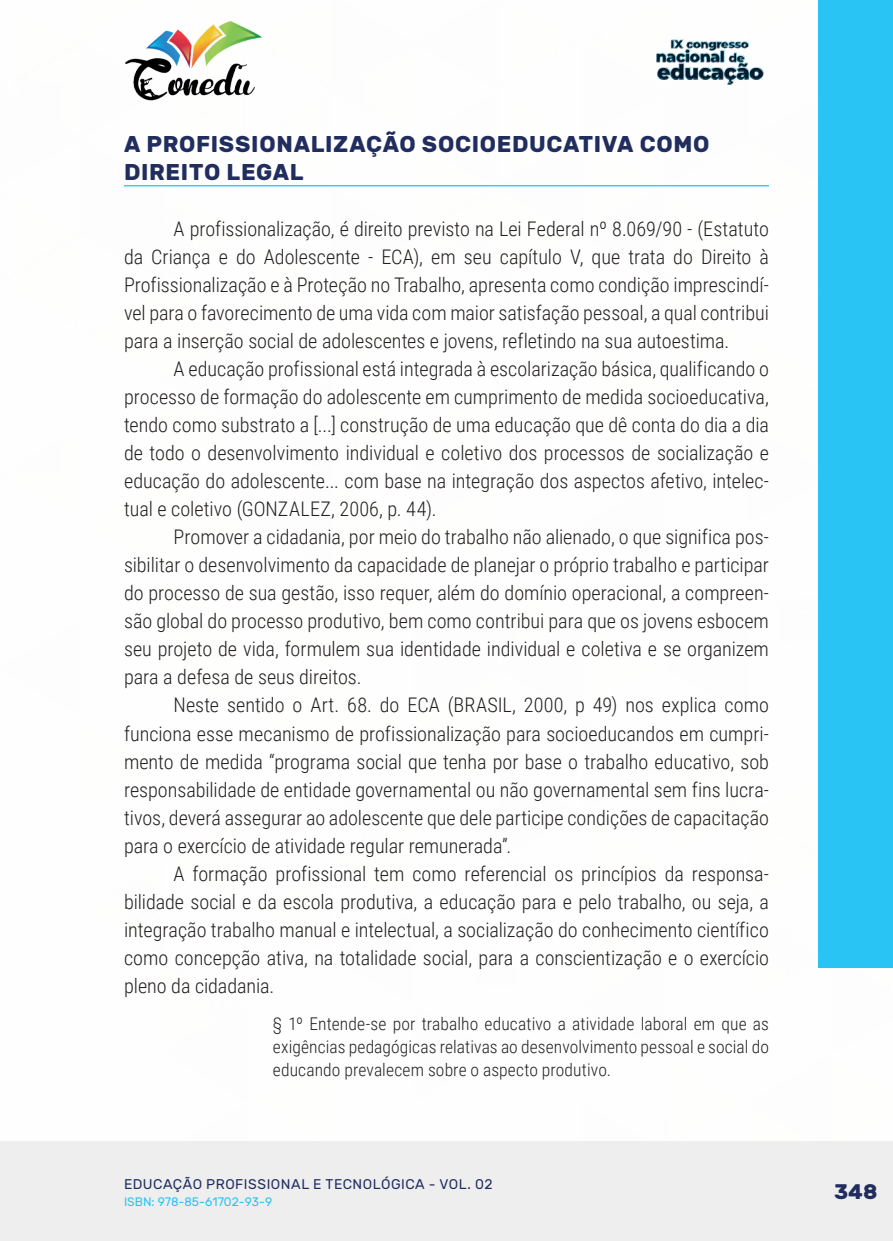
<style>
.page{position:relative;width:893px;height:1241px;background:#fff}
.page>*{position:absolute;margin:0;border:0;box-sizing:border-box;transform-origin:0 0}
._10_SUBTITULO{font:700 22.75px/28px "Rubik";letter-spacing:.03em;color:#202d5e}
.t1{font:700 21px "Rubik";color:#202d5e}
._9_CORPO{font:300 20.12px/28px "Roboto Condensed";color:#231f20;text-align:justify}
._16_CITACAO{font:300 17.5px/22.8px "Roboto Condensed";letter-spacing:.005em;color:#231f20;text-align:justify}
.t2{font:14px "Rubik";letter-spacing:.035em;color:#202d5e}
.t3{font:12.25px "Rubik";color:#29c4f3}
</style>
<div class="page">
<div style="left:0;top:1141px;width:893px;height:99px;background:#eeeeef"></div>
<div style="left:819px;top:0;width:74px;height:967px;background:#29c4f3"></div>
<img style="left:125px;top:20px;width:137px;height:81px">
<img style="left:656px;top:39px;width:108px;height:46px">
<hr style="left:124px;top:185px;width:645px;height:1px;background:#29c4f3">
<p class="_10_SUBTITULO" style="left:124px;top:131px;width:587px">A PROFISSIONALIZAÇÃO SOCIOEDUCATIVA COMO<br>DIREITO LEGAL</p>
<p class="_9_CORPO" style="left:124px;top:214px;width:646px;text-indent:50px">A profissionalização, é direito previsto na Lei Federal nº 8.069/90 - (Estatuto da Criança e do Adolescente - ECA), em seu capítulo V, que trata do Direito à Profissionalização e à Proteção no Trabalho, apresenta como condição imprescindí&shy;vel para o favorecimento de uma vida com maior satisfação pessoal, a qual contribui para a inserção social de adolescentes e jovens, refletindo na sua autoestima.</p>
<p class="_9_CORPO" style="left:124px;top:354px;width:646px;text-indent:50px">A educação profissional está integrada à escolarização básica, qualificando o processo de formação do adolescente em cumprimento de medida socioeducativa, tendo como substrato a [...] construção de uma educação que dê conta do dia a dia de todo o desenvolvimento individual e coletivo dos processos de socialização e educação do adolescente... com base na integração dos aspectos afetivo, intelec&shy;tual e coletivo (GONZALEZ, 2006, p. 44).</p>
<p class="_9_CORPO" style="left:124px;top:522px;width:646px;text-indent:50px">Promover a cidadania, por meio do trabalho não alienado, o que significa pos&shy;sibilitar o desenvolvimento da capacidade de planejar o próprio trabalho e participar do processo de sua gestão, isso requer, além do domínio operacional, a compreen&shy;são global do processo produtivo, bem como contribui para que os jovens esbocem seu projeto de vida, formulem sua identidade individual e coletiva e se organizem para a defesa de seus direitos.</p>
<p class="_9_CORPO" style="left:124px;top:690px;width:646px;text-indent:50px">Neste sentido o Art. 68. do ECA (BRASIL, 2000, p 49) nos explica como funciona esse mecanismo de profissionalização para socioeducandos em cumpri&shy;mento de medida “programa social que tenha por base o trabalho educativo, sob responsabilidade de entidade governamental ou não governamental sem fins lucra&shy;tivos, deverá assegurar ao adolescente que dele participe condições de capacitação para o exercício de atividade regular remunerada”.</p>
<p class="_9_CORPO" style="left:124px;top:858px;width:646px;text-indent:50px">A formação profissional tem como referencial os princípios da responsa&shy;bilidade social e da escola produtiva, a educação para e pelo trabalho, ou seja, a integração trabalho manual e intelectual, a socialização do conhecimento científico como concepção ativa, na totalidade social, para a conscientização e o exercício pleno da cidadania.</p>
<p class="_16_CITACAO" style="left:273px;top:1011px;width:498px">§ 1º Entende-se por trabalho educativo a atividade laboral em que as exigências pedagógicas relativas ao desenvolvimento pessoal e social do educando prevalecem sobre o aspecto produtivo.</p>
<p class="t2" style="left:124px;top:1175px;width:370px">EDUCAÇÃO PROFISSIONAL E TECNOLÓGICA - VOL. 02</p>
<p class="t3" style="left:124px;top:1194px;width:150px">ISBN: 978-85-61702-93-9</p>
<p class="t1" style="left:834px;top:1179px;width:45px">348</p>
</div>
